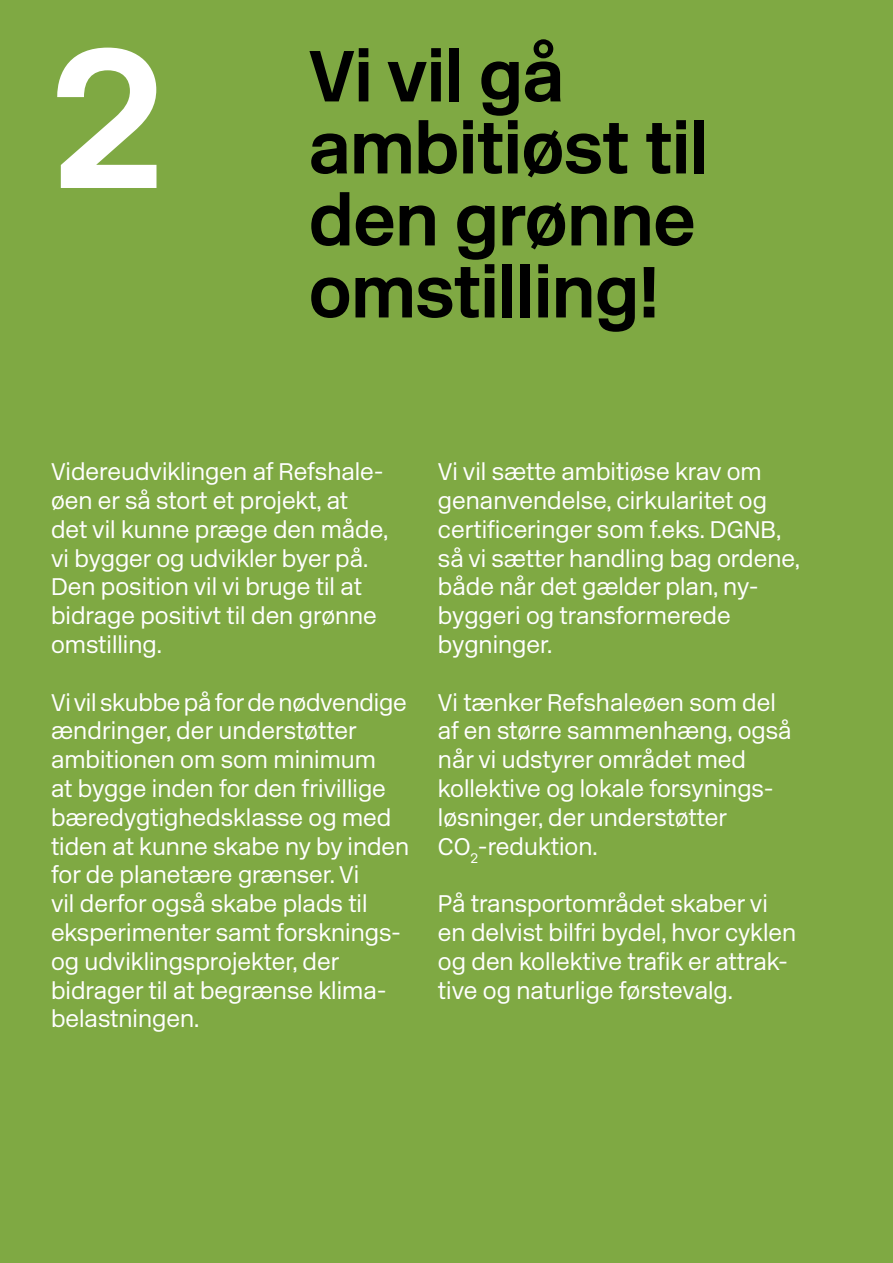
<style>
.page{position:relative;width:893px;height:1263px;background:#7fa943}
.page>*{position:absolute;margin:0;border:0;box-sizing:border-box;transform-origin:0 0}
.t1{font:700 199.65px "New Rail Alphabet";color:#fff}
.t2{font:700 72px/72px "New Rail Alphabet";color:#000}
.t3{font:300 24px/28.8px "New Rail Alphabet";color:#fff}
</style>
<div class="page">
<h1 class="t1" style="left:51px;top:16px;width:116px">2</h1>
<h2 class="t2" style="left:309px;top:42px;width:400px">Vi vil gå ambitiøst til den grønne omstilling!</h2>
<p class="t3" style="left:51px;top:458px;width:339px">Videreudviklingen af Refshale&shy;øen er så stort et projekt, at det vil kunne præge den måde, vi bygger og udvikler byer på.<br>Den position vil vi bruge til at bidrage positivt til den grønne omstilling.</p>
<p class="t3" style="left:51px;top:689px;width:360px">Vi vil skubbe på for de nødvendige ændringer, der understøtter ambitionen om som minimum<br>at bygge inden for den frivillige bæredygtighedsklasse og med tiden at kunne skabe ny by inden for de planetære grænser. Vi<br>vil derfor også skabe plads til eksperimenter samt forsknings&shy;og udviklingsprojekter, der bidrager til at begrænse klima&shy;belastningen.</p>
<p class="t3" style="left:438px;top:458px;width:364px">Vi vil sætte ambitiøse krav om genanvendelse, cirkularitet og certificeringer som f.eks. DGNB, så vi sætter handling bag ordene, både når det gælder plan, ny&shy;byggeri og trans formerede bygninger.</p>
<p class="t3" style="left:438px;top:689px;width:355px">Vi tænker Refshaleøen som del af en større sammenhæng, også når vi udstyrer området med kollektive og lokale forsynings&shy;løsninger, der understøtter<br>CO<sub>2</sub>-reduktion.</p>
<p class="t3" style="left:438px;top:890px;width:360px">På transportområdet skaber vi en delvist bilfri bydel, hvor cyklen og den kollektive trafik er attrak&shy;tive og naturlige førstevalg.</p>
</div>
